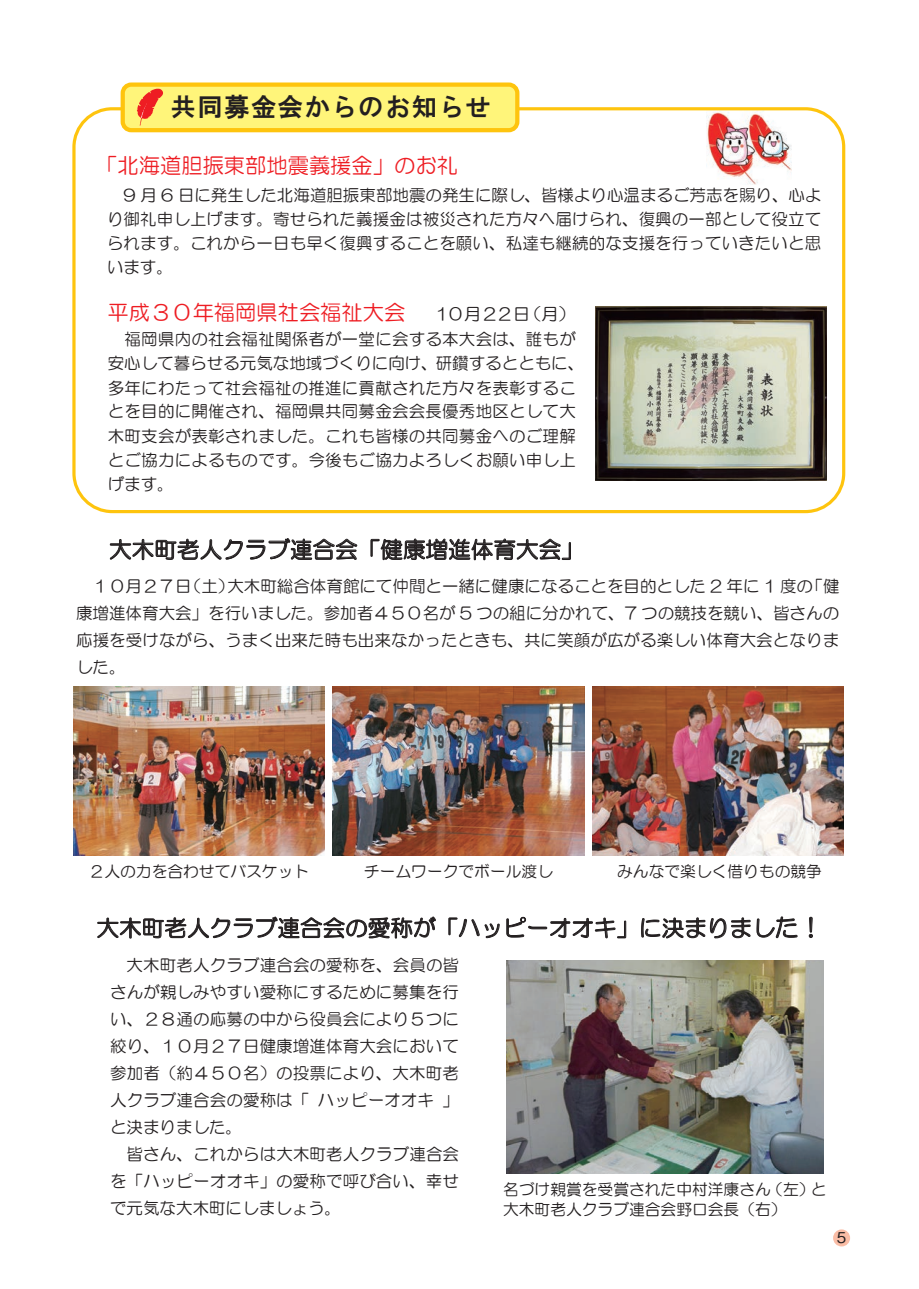
<style>
.page{position:relative;width:919px;height:1289px;background:#fff}
.page>*{position:absolute;margin:0;border:0;box-sizing:border-box;transform-origin:0 0}
.t1{font:25.5px "HG Gothic E";letter-spacing:.05em;color:#231f20}
.t2{font:22.5px "HG Maru Gothic MPRO";letter-spacing:.005em;color:#231f20}
.t3{font:21.3px "HG Maru Gothic MPRO";color:#ee1d23}
.t4{font:16.5px/24px "HG Maru Gothic MPRO";letter-spacing:.01em;color:#231f20;text-align:justify}
.t5{font:15.75px/20.7px "HG Maru Gothic MPRO";color:#231f20}
.t6{font:500 14.85px "Gothic BBB Pro";color:#231f20}
.s1{color:#231f20}
.s2{font-size:16.95px;color:#231f20}
.s3{font-size:24px}
</style>
<div class="page">
<div style="left:833px;top:1229px;width:17px;height:17px;background:#fabda6;border-radius:50%"></div>
<img style="left:706px;top:111px;width:85px;height:73px">
<svg style="left:97px;top:916px;width:339px;height:22px"></svg>
<svg style="left:448px;top:917px;width:51px;height:21px"></svg>
<svg style="left:506px;top:916px;width:120px;height:23px"></svg>
<svg style="left:641px;top:917px;width:109px;height:21px"></svg>
<svg style="left:756px;top:916px;width:41px;height:22px"></svg>
<svg style="left:808px;top:916px;width:4px;height:22px"></svg>
<div style="left:72px;top:107px;width:773px;height:406px;border:3px solid #fec40e;border-radius:38px"></div>
<img style="left:506px;top:960px;width:316px;height:213px">
<img style="left:74px;top:686px;width:251px;height:169px">
<img style="left:333px;top:686px;width:251px;height:169px">
<img style="left:593px;top:686px;width:250px;height:169px">
<div style="left:123px;top:85px;width:394px;height:45px;background:#fff57a;border-radius:9px"></div>
<div style="left:121px;top:82px;width:398px;height:50px;border:4px solid #fec40e;border-radius:9px"></div>
<svg style="left:137px;top:89px;width:26px;height:37px"></svg>
<img style="left:595px;top:307px;width:231px;height:173px">
<svg style="left:110px;top:538px;width:247px;height:22px"></svg>
<svg style="left:370px;top:538px;width:201px;height:22px"></svg>
<p class="t1" style="left:171px;top:93px;width:322px">共同募金会からのお知らせ</p>
<p class="t3" style="left:96px;top:155px;width:363px">「北海道胆振東部地震義援金」のお礼</p>
<p class="t4" style="left:107px;top:183px;width:716px;text-indent:17px">9 月 6 日に発生した北海道胆振東部地震の発生に際し、皆様より心温まるご芳志を賜り、心より御礼申し上げます。寄せられた義援金は被災された方々へ届けられ、復興の一部として役立てられます。これから一日も早く復興することを願い、私達も継続的な支援を行っていきたいと思います。</p>
<p class="t3" style="left:108px;top:302px;width:469px">平成３０年福岡県社会福祉大会<span class="s1">　</span> <span class="s2">１０月２２日（月）</span></p>
<p class="t4" style="left:108px;top:327px;width:478px;text-align:left;text-indent:17px">福岡県内の社会福祉関係者が一堂に会する本大会は、誰もが安心して暮らせる元気な地域づくりに向け、研鑽するとともに、多年にわたって社会福祉の推進に貢献された方々を表彰することを目的に開催され、福岡県共同募金会会長優秀地区として大木町支会が表彰されました。これも皆様の共同募金へのご理解とご協力によるものです。今後もご協力よろしくお願い申し上げます。</p>
<p class="t2" style="left:109px;top:538px;width:476px">大木町老人クラブ連合会「健康増進体育大会」</p>
<p class="t4" style="left:76px;top:572px;width:764px;line-height:27px;text-indent:16px">１０月２７日（土）大木町総合体育館にて仲間と一緒に健康になることを目的とした 2 年に 1 度の「健康増進体育大会」を行いました。参加者４５０名が 5 つの組に分かれて、7 つの競技を競い、皆さんの応援を受けながら、うまく出来た時も出来なかったときも、共に笑顔が広がる楽しい体育大会となりました。</p>
<p class="t5" style="left:89px;top:860px;width:222px">２人の力を合わせてバスケット</p>
<p class="t5" style="left:364px;top:860px;width:190px">チームワークでボール渡し</p>
<p class="t5" style="left:617px;top:860px;width:206px">みんなで楽しく借りもの競争</p>
<p class="t2" style="left:97px;top:916px;width:727px">大木町老人クラブ連合会の愛称が「ハッピーオオキ」に決まりまし<span class="s3">た！</span></p>
<p class="t4" style="left:127px;top:952px;width:334px">大木町老人クラブ連合会の愛称を、会員の皆</p>
<p class="t4" style="left:110px;top:979px;width:350px">さんが親しみやすい愛称にするために募集を行</p>
<p class="t4" style="left:110px;top:1006px;width:350px">い、２８通の応募の中から役員会により５つに</p>
<p class="t4" style="left:110px;top:1033px;width:350px">絞り、１０月２７日健康増進体育大会において</p>
<p class="t4" style="left:110px;top:1060px;width:350px">参加者（約４５０名）の投票により、大木町老</p>
<p class="t4" style="left:110px;top:1087px;width:350px">人クラブ連合会の愛称は「ハッピーオオキ」</p>
<p class="t4" style="left:110px;top:1114px;width:133px">と決まりました。</p>
<p class="t4" style="left:127px;top:1141px;width:334px">皆さん、これからは大木町老人クラブ連合会</p>
<p class="t4" style="left:110px;top:1168px;width:350px">を「ハッピーオオキ」の愛称で呼び合い、幸せ</p>
<p class="t4" style="left:110px;top:1195px;width:232px">で元気な大木町にしましょう。</p>
<p class="t5" style="left:503px;top:1178px;width:325px">名づけ親賞を受賞された中村洋康さん（左）と大木町老人クラブ連合会野口会長（右）</p>
<p class="t6" style="left:836px;top:1225px;width:11px">5</p>
</div>
